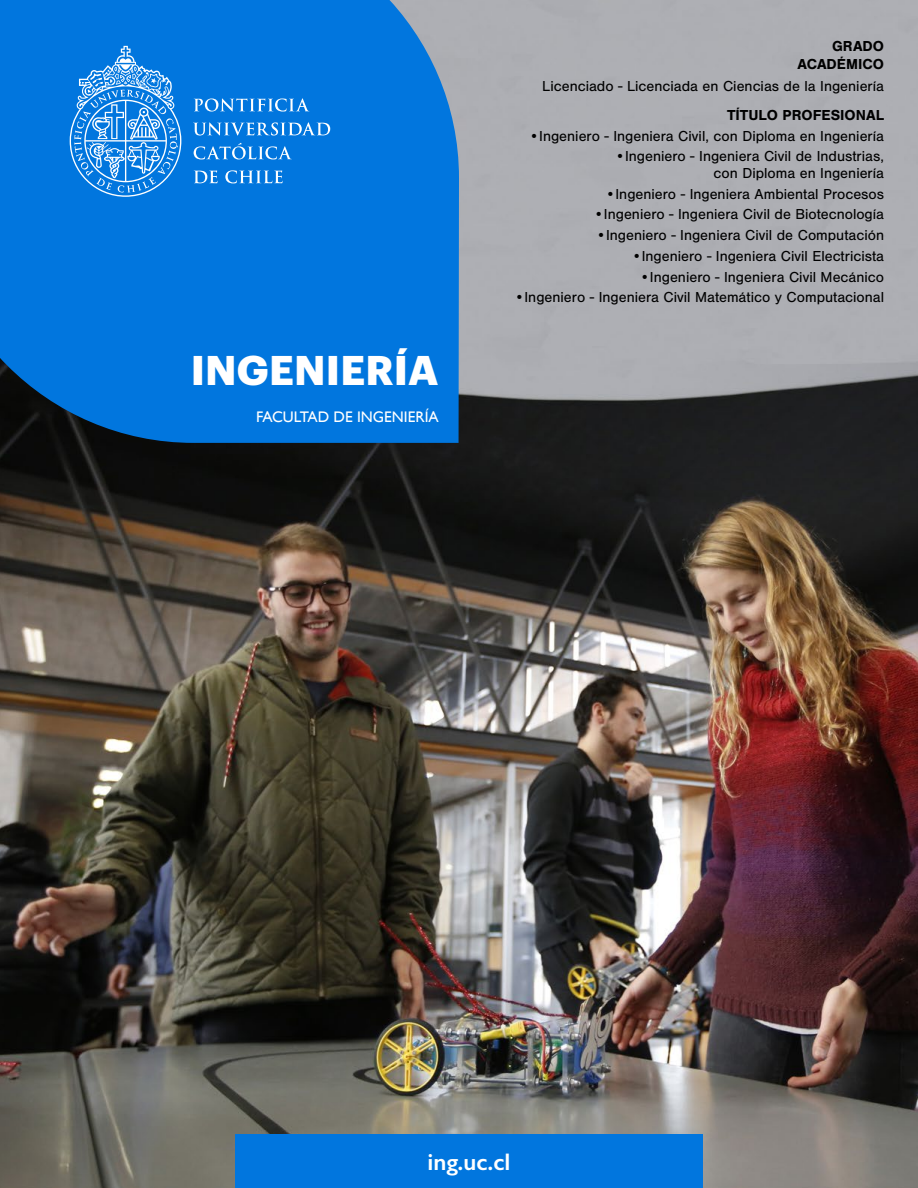
<style>
.page{position:relative;width:918px;height:1188px;background:#fff}
.page>*{position:absolute;margin:0;border:0;box-sizing:border-box;transform-origin:0 0}
.t1{font:700 40.65px "Graphik";letter-spacing:.005em;color:#fff}
.t2{font:600 24px "Gill Sans";color:#fff}
.t3{font:15.3px "Gill Sans";color:#fff}
.t4{font:15px/16.5px "Nimbus San";color:#000;text-align:right}
.t5{font:700 15px/18px "Nimbus San";color:#000;text-align:right}
</style>
<div class="page">
<img style="left:0;top:0;width:918px;height:1188px">
<div style="left:0;top:0;width:459px;height:443px;background:#0176de"></div>
<div style="left:235px;top:1134px;width:468px;height:54px;background:#0176de"></div>
<svg style="left:194px;top:98px;width:115px;height:14px"></svg>
<svg style="left:193px;top:122px;width:137px;height:14px"></svg>
<svg style="left:194px;top:143px;width:98px;height:16px"></svg>
<svg style="left:194px;top:170px;width:24px;height:13px"></svg>
<svg style="left:225px;top:170px;width:58px;height:13px"></svg>
<svg style="left:70px;top:46px;width:112px;height:151px"></svg>
<h1 class="t1" style="left:191px;top:339px;width:249px">INGENIERÍA</h1>
<p class="t3" style="left:256px;top:408px;width:184px">FACULTAD DE INGENIERÍA</p>
<p class="t5" style="left:798px;top:37px;width:88px">GRADO<br>ACADÉMICO</p>
<p class="t4" style="left:542px;top:78px;width:343px">Licenciado - Licenciada en Ciencias de la Ingeniería</p>
<p class="t5" style="left:727px;top:106px;width:159px">TÍTULO PROFESIONAL</p>
<p class="t4" style="left:529px;top:128px;width:356px">•Ingeniero - Ingeniera Civil, con Diploma en Ingeniería</p>
<p class="t4" style="left:615px;top:148px;width:270px">•Ingeniero - Ingeniera Civil de Industrias, con Diploma en Ingeniería</p>
<p class="t4" style="left:606px;top:186px;width:280px">•Ingeniero - Ingeniera Ambiental Procesos</p>
<p class="t4" style="left:594px;top:206px;width:292px">•Ingeniero - Ingeniera Civil de Biotecnología</p>
<p class="t4" style="left:596px;top:227px;width:289px">•Ingeniero - Ingeniera Civil de Computación</p>
<p class="t4" style="left:632px;top:248px;width:254px">•Ingeniero - Ingeniera Civil Electricista</p>
<p class="t4" style="left:640px;top:269px;width:246px">•Ingeniero - Ingeniera Civil Mecánico</p>
<p class="t4" style="left:515px;top:289px;width:371px">•Ingeniero - Ingeniera Civil Matemático y Computacional</p>
<h2 class="t2" style="left:428px;top:1147px;width:84px">ing.uc.cl</h2>
</div>
